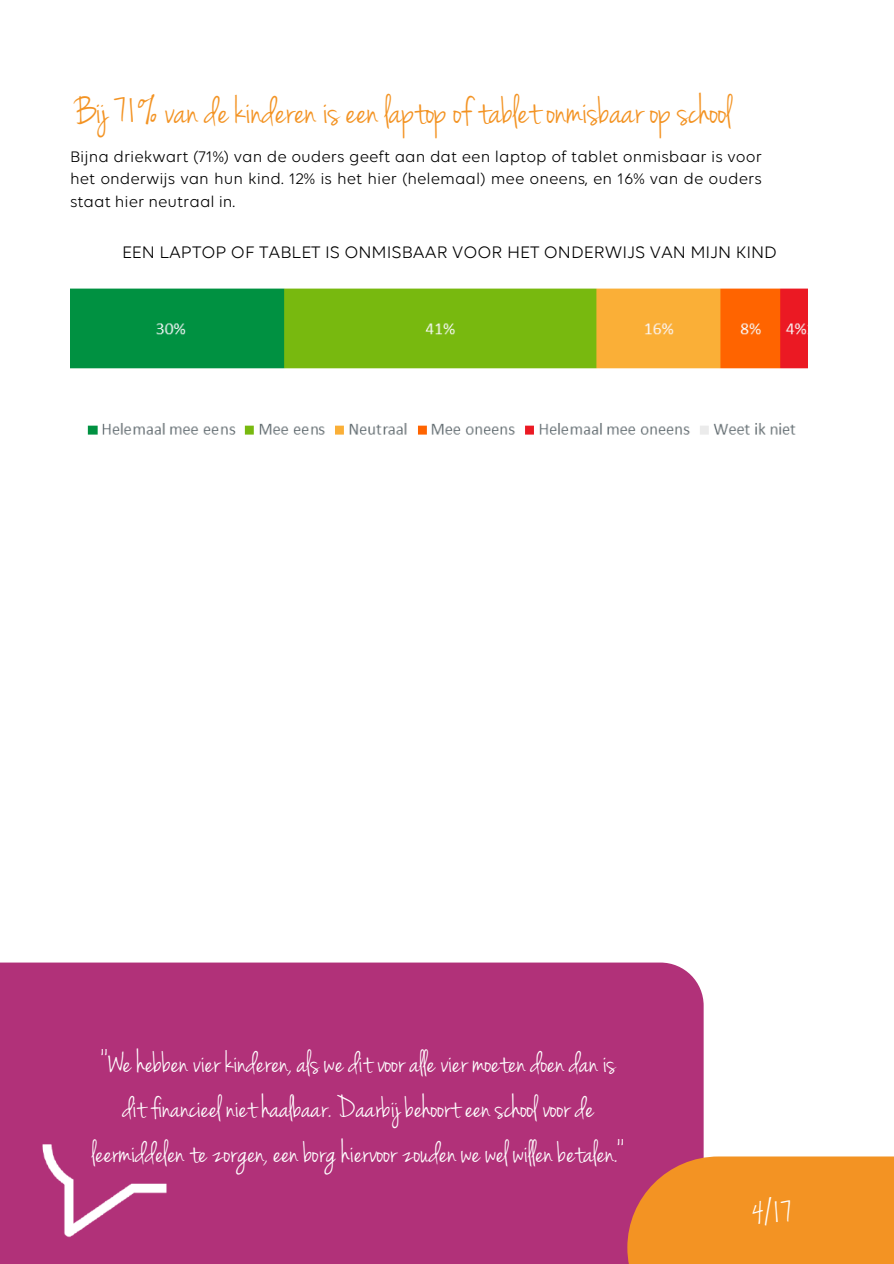
<style>
.page{position:relative;width:894px;height:1264px;background:#fff}
.page>*{position:absolute;margin:0;border:0;box-sizing:border-box;transform-origin:0 0}
.t1{font:42px "Jenna Sue";color:#f39323}
.t2{font:36.75px "Jenna Sue";color:#fff}
.t3{font:32.7px/45px "Jenna Sue";color:#fff;text-align:center}
.t4{font:18px "Volte";color:#000}
.t5{font:16.5px/22.5px "Volte";color:#000;text-align:justify}
</style>
<div class="page">
<img style="left:70px;top:288px;width:737px;height:147px">
<div style="left:0;top:962px;width:703px;height:301px;background:#b13179"></div>
<div style="left:627px;top:1156px;width:266px;height:107px;background:#f39323"></div>
<img style="left:42px;top:1144px;width:125px;height:94px">
<p class="t1" style="left:75px;top:92px;width:657px">Bij 71% van de kinderen is een laptop of tablet onmisbaar op school</p>
<p class="t5" style="left:70px;top:146px;width:693px">Bijna driekwart (71%) van de ouders geeft aan dat een laptop of tablet onmisbaar is voor het onderwijs van hun kind. 12% is het hier (helemaal) mee oneens, en 16% van de ouders staat hier neutraal in.</p>
<p class="t4" style="left:122px;top:244px;width:656px">EEN LAPTOP OF TABLET IS ONMISBAAR VOOR HET ONDERWIJS VAN MIJN KIND</p>
<p class="t3" style="left:92px;top:1040px;width:534px">'We hebben vier kinderen, als we dit voor ale vier moeten doen dan is dit financieel niet haalbaar. Daarbij behoort een school voor de leermiddelen te zorgen, een borg hiervoor zouden we wel wilen betalen.'</p>
<p class="t2" style="left:752px;top:1194px;width:41px">4/17</p>
</div>
